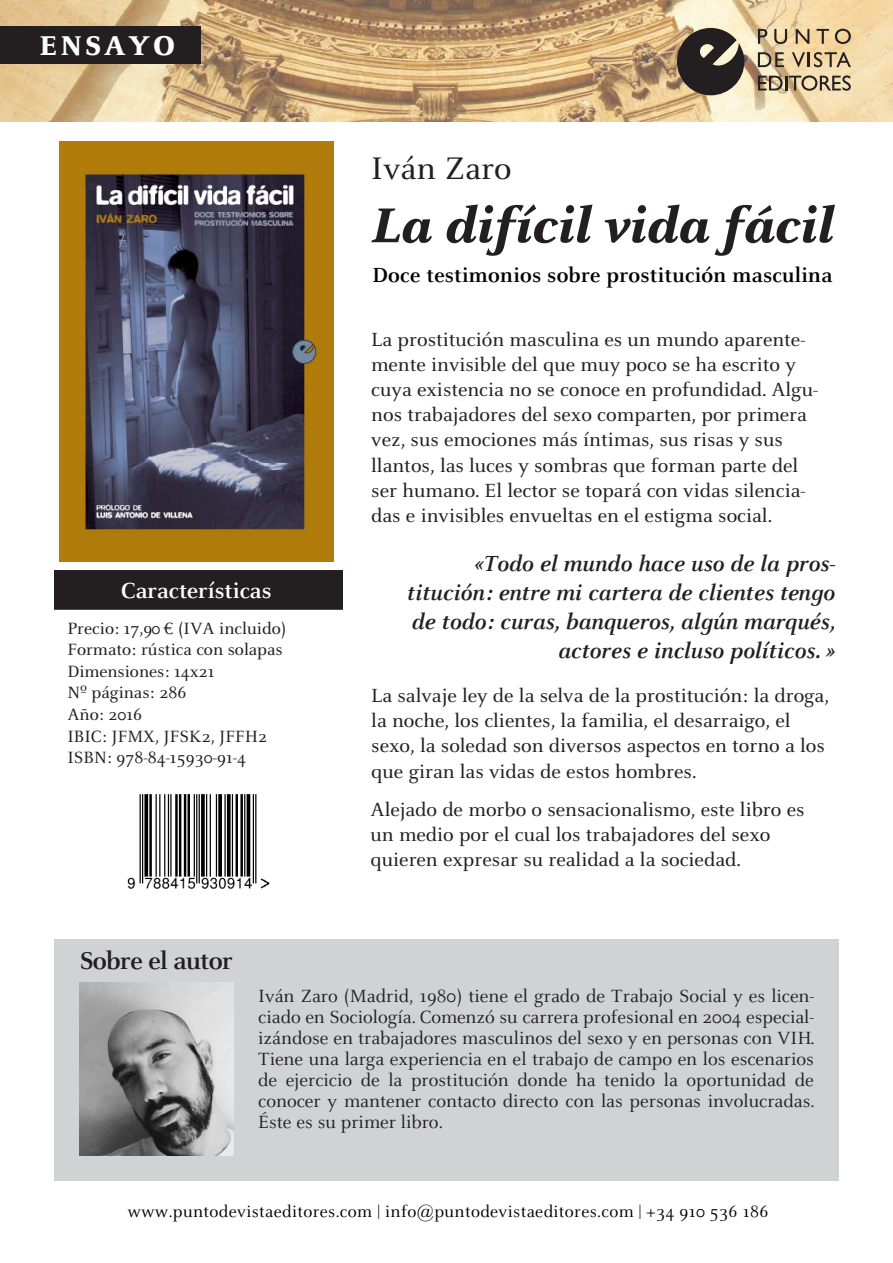
<style>
.page{position:relative;width:893px;height:1263px;background:#fff}
.page>*{position:absolute;margin:0;border:0;box-sizing:border-box;transform-origin:0 0}
.t1{font:italic 800 54px "FF Celeste Pro";letter-spacing:-.01em;color:#231f20}
.t2{font:600 34.5px "FF Celeste Pro";color:#231f20}
.t3{font:800 30px "FF Celeste Pro";letter-spacing:.1em;color:#fff}
.t4{font:700 27px "FF Celeste Pro";letter-spacing:-.025em;color:#231f20}
.t5{font:italic 700 24px/28.8px "FF Celeste Pro";color:#231f20;text-align:right}
.t6{font:700 24px "FF Celeste Pro";color:#fff}
.t7{font:700 22.5px "FF Celeste Pro";letter-spacing:.01em;color:#000}
.t8{font:600 21px/25.2px "FF Celeste Pro";color:#231f20}
.t9{font:19.5px/21px "FF Celeste Pro";color:#231f20;text-align:justify}
.t10{font:600 18px/21.6px "FF Celeste Pro";color:#231f20}
.t11{font:18px "FF Celeste Pro";letter-spacing:.02em;color:#000}
</style>
<div class="page">
<img style="left:0;top:0;width:893px;height:122px">
<div style="left:54px;top:939px;width:785px;height:241px;background:#d0d2d3"></div>
<div style="left:0;top:26px;width:200px;height:38px;background:#231f20"></div>
<div style="left:54px;top:570px;width:289px;height:41px;background:#231f20"></div>
<hr style="left:49px;top:610px;width:296px;height:4px;background:#fff">
<img style="left:80px;top:983px;width:153px;height:172px">
<img style="left:127px;top:794px;width:142px;height:94px">
<img style="left:59px;top:141px;width:274px;height:421px">
<svg style="left:758px;top:29px;width:9px;height:15px"></svg>
<svg style="left:774px;top:29px;width:13px;height:15px"></svg>
<svg style="left:796px;top:29px;width:13px;height:15px"></svg>
<svg style="left:817px;top:29px;width:12px;height:15px"></svg>
<svg style="left:835px;top:29px;width:16px;height:15px"></svg>
<svg style="left:758px;top:52px;width:26px;height:15px"></svg>
<svg style="left:792px;top:52px;width:59px;height:15px"></svg>
<svg style="left:758px;top:75px;width:93px;height:16px"></svg>
<svg style="left:677px;top:28px;width:67px;height:67px;background:#5d554b"></svg>
<h3 class="t3" style="left:40px;top:26px;width:137px">ENSAYO</h3>
<p class="t6" style="left:121px;top:576px;width:152px">Características</p>
<p class="t10" style="left:67px;top:617px;width:220px">Precio: 17,90 € (IVA incluido)<br>Formato: rústica con solapas<br>Dimensiones: 14x21<br>Nº páginas: 286<br>Año: 2016<br>IBIC: JFMX, JFSK2, JFFH2<br>ISBN: 978-84-15930-91-4</p>
<p class="t4" style="left:80px;top:943px;width:155px">Sobre el autor</p>
<h2 class="t2" style="left:371px;top:147px;width:142px">Iván Zaro</h2>
<h1 class="t1" style="left:371px;top:190px;width:464px">La difícil vida fácil</h1>
<p class="t7" style="left:372px;top:260px;width:462px">Doce testimonios sobre prostitución masculina</p>
<p class="t8" style="left:371px;top:326px;width:448px">La prostitución masculina es un mundo aparente&shy;mente invisible del que muy poco se ha escrito y cuya existencia no se conoce en profundidad. Algu&shy;nos trabajadores del sexo comparten, por primera vez, sus emociones más íntimas, sus risas y sus llantos, las luces y sombras que forman parte del ser humano. El lector se topará con vidas silencia&shy;das e invisibles envueltas en el estigma social.</p>
<p class="t5" style="left:407px;top:549px;width:430px">«Todo el mundo hace uso de la pros&shy;titución: entre mi cartera de clientes tengo de todo: curas, banqueros, algún marqués, actores e incluso políticos. »</p>
<p class="t8" style="left:371px;top:682px;width:459px">La salvaje ley de la selva de la prostitución: la droga, la noche, los clientes, la familia, el desarraigo, el sexo, la soledad son diversos aspectos en torno a los que giran las vidas de estos hombres.</p>
<p class="t8" style="left:370px;top:796px;width:436px">Alejado de morbo o sensacionalismo, este libro es un medio por el cual los trabajadores del sexo quieren expresar su realidad a la sociedad.</p>
<p class="t9" style="left:258px;top:985px;width:558px">Iván Zaro (Madrid, 1980) tiene el grado de Trabajo Social y es licen&shy;ciado en Sociología. Comenzó su carrera profesional en 2004 especial&shy;izándose en trabajadores masculinos del sexo y en personas con VIH.<br>Tiene una larga experiencia en el trabajo de campo en los escenarios de ejercicio de la prostitución donde ha tenido la oportunidad de conocer y mantener contacto directo con las personas involucradas.<br>Éste es su primer libro.</p>
<p class="t11" style="left:128px;top:1200px;width:642px">www.puntodevistaeditores.com | info@puntodevistaeditores.com | +34 910 536 186</p>
</div>
